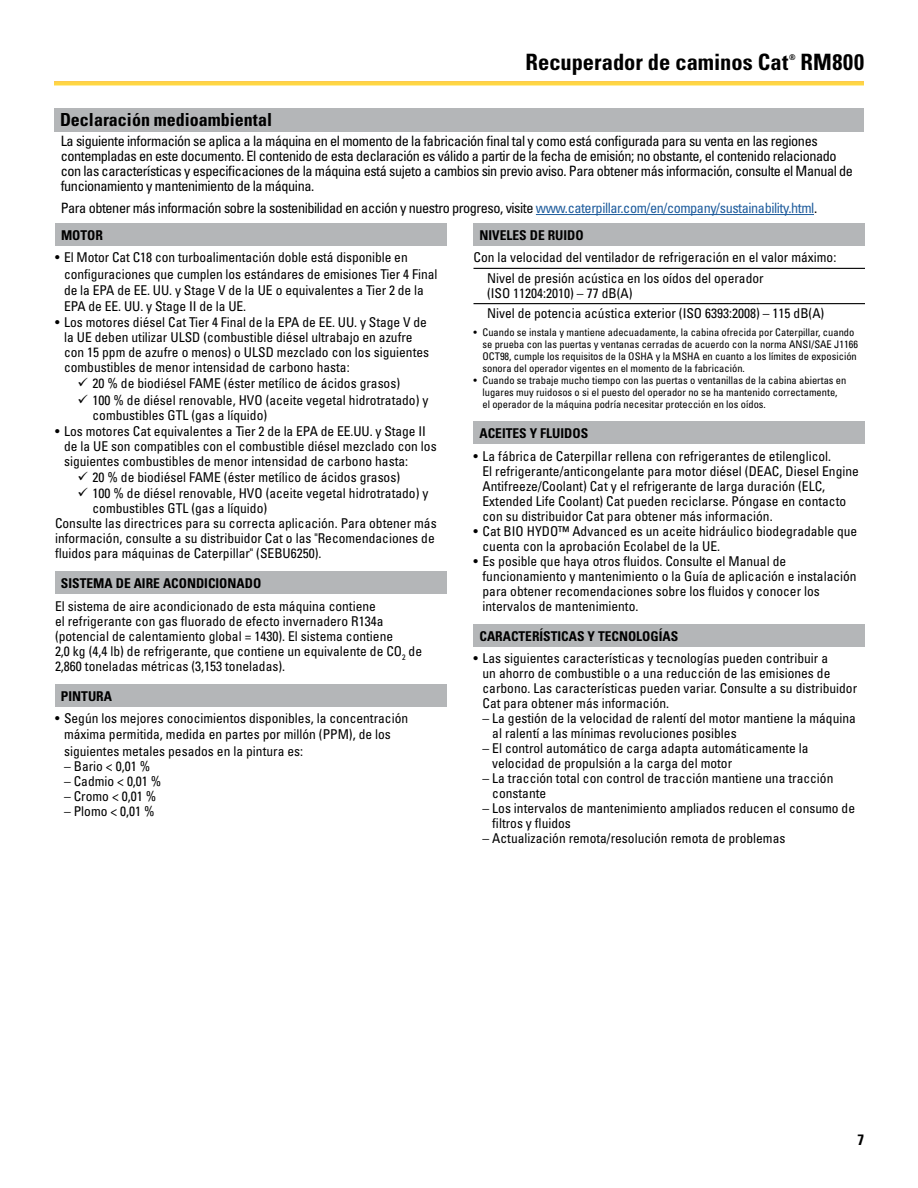
<style>
.page{position:relative;width:918px;height:1188px;background:#fff}
.page>*{position:absolute;margin:0;border:0;box-sizing:border-box;transform-origin:0 0}
.t1{font:700 condensed 22.5px "Univers LT Std";color:#000}
.t2{font:700 condensed 18px "Univers LT Std";color:#000}
.t3{font:700 condensed 15px "Univers LT Std";color:#000}
.t4{font:condensed 14.25px/15px "Univers LT Std";letter-spacing:-.03em;color:#000}
.t5{font:condensed 13.5px/15px "Univers LT Std";color:#000}
.t6{font:700 condensed 13.5px "Univers LT Std";color:#000}
.t7{font:condensed 10.5px/12px "Univers LT Std";color:#000}
.t8{font:700 condensed 7.8px "Univers LT Std";color:#000}
.s1{color:#215e9e}
</style>
<div class="page">
<div style="left:55px;top:223px;width:392px;height:23px;background:#b4b6b8"></div>
<div style="left:55px;top:572px;width:392px;height:22px;background:#b4b6b8"></div>
<div style="left:55px;top:684px;width:392px;height:23px;background:#b4b6b8"></div>
<div style="left:474px;top:223px;width:391px;height:23px;background:#b4b6b8"></div>
<hr style="left:474px;top:268px;width:391px;height:1px;background:#000">
<hr style="left:474px;top:303px;width:391px;height:1px;background:#000">
<div style="left:474px;top:422px;width:391px;height:22px;background:#b4b6b8"></div>
<div style="left:474px;top:624px;width:391px;height:23px;background:#b4b6b8"></div>
<div style="left:54px;top:108px;width:810px;height:24px;background:#b4b6b8"></div>
<hr style="left:536px;top:214px;width:278px;height:1px;background:#215e9e">
<h1 class="t1" style="left:526px;top:48px;width:264px">Recuperador de caminos Cat</h1>
<p class="t8" style="left:789px;top:52px;width:8px">®</p>
<h1 class="t1" style="left:801px;top:48px;width:65px">RM800</h1>
<h2 class="t2" style="left:60px;top:108px;width:214px">Declaración medioambiental</h2>
<p class="t4" style="left:61px;top:134px;width:794px">La siguiente información se aplica a la máquina en el momento de la fabricación final tal y como está configurada para su venta en las regiones contempladas en este documento. El contenido de esta declaración es válido a partir de la fecha de emisión; no obstante, el contenido relacionado con las características y especificaciones de la máquina está sujeto a cambios sin previo aviso. Para obtener más información, consulte el Manual de funcionamiento y mantenimiento de la máquina.</p>
<p class="t4" style="left:61px;top:200px;width:758px">Para obtener más información sobre la sostenibilidad en acción y nuestro progreso, visite <span class="s1">www.caterpillar.com/en/company/sustainability.html</span>.</p>
<p class="t6" style="left:61px;top:227px;width:43px">MOTOR</p>
<p class="t5" style="left:64px;top:249px;width:375px;line-height:16.2px;text-indent:-9px">• El Motor Cat C18 con turboalimentación doble está disponible en configuraciones que cumplen los estándares de emisiones Tier 4 Final de la EPA de EE. UU. y Stage V de la UE o equivalentes a Tier 2 de la EPA de EE. UU. y Stage II de la UE.</p>
<p class="t5" style="left:64px;top:315px;width:367px;text-indent:-9px">• Los motores diésel Cat Tier 4 Final de la EPA de EE. UU. y Stage V de la UE deben utilizar ULSD (combustible diésel ultrabajo en azufre con 15 ppm de azufre o menos) o ULSD mezclado con los siguientes combustibles de menor intensidad de carbono hasta:</p>
<p class="t5" style="left:78px;top:376px;width:324px">✓ 20 % de biodiésel FAME (éster metílico de ácidos grasos)</p>
<p class="t5" style="left:93px;top:392px;width:337px;text-indent:-15px">✓ 100 % de diésel renovable, HVO (aceite vegetal hidrotratado) y combustibles GTL (gas a líquido)</p>
<p class="t5" style="left:64px;top:423px;width:374px;text-indent:-9px">• Los motores Cat equivalentes a Tier 2 de la EPA de EE.UU. y Stage II de la UE son compatibles con el combustible diésel mezclado con los siguientes combustibles de menor intensidad de carbono hasta:</p>
<p class="t5" style="left:78px;top:469px;width:324px">✓ 20 % de biodiésel FAME (éster metílico de ácidos grasos)</p>
<p class="t5" style="left:78px;top:486px;width:352px">✓ 100 % de diésel renovable, HVO (aceite vegetal hidrotratado) y</p>
<p class="t5" style="left:93px;top:501px;width:176px">combustibles GTL (gas a líquido)</p>
<p class="t5" style="left:55px;top:516px;width:383px">Consulte las directrices para su correcta aplicación. Para obtener más</p>
<p class="t5" style="left:55px;top:531px;width:381px">información, consulte a su distribuidor Cat o las "Recomendaciones de</p>
<p class="t5" style="left:55px;top:546px;width:268px">fluidos para máquinas de Caterpillar" (SEBU6250).</p>
<p class="t6" style="left:61px;top:575px;width:202px">SISTEMA DE AIRE ACONDICIONADO</p>
<p class="t5" style="left:55px;top:598px;width:369px">El sistema de aire acondicionado de esta máquina contiene<br>el refrigerante con gas fluorado de efecto invernadero R134a (potencial de calentamiento global = 1430). El sistema contiene<br>2,0 kg (4,4 lb) de refrigerante, que contiene un equivalente de CO<sub>2</sub> de 2,860 toneladas métricas (3,153 toneladas).</p>
<p class="t6" style="left:61px;top:688px;width:53px">PINTURA</p>
<p class="t5" style="left:64px;top:710px;width:346px;line-height:16.2px;text-indent:-9px">• Según los mejores conocimientos disponibles, la concentración máxima permitida, medida en partes por millón (PPM), de los siguientes metales pesados en la pintura es:</p>
<p class="t5" style="left:64px;top:758px;width:88px">– Bario &lt; 0,01 %</p>
<p class="t5" style="left:64px;top:773px;width:99px">– Cadmio &lt; 0,01 %</p>
<p class="t5" style="left:64px;top:788px;width:94px">– Cromo &lt; 0,01 %</p>
<p class="t5" style="left:64px;top:803px;width:92px">– Plomo &lt; 0,01 %</p>
<p class="t6" style="left:480px;top:227px;width:106px">NIVELES DE RUIDO</p>
<p class="t5" style="left:487px;top:247px;width:351px;line-height:20.2px;text-indent:-14px">Con la velocidad del ventilador de refrigeración en el valor máximo:<br>Nivel de presión acústica en los oídos del operador</p>
<p class="t5" style="left:487px;top:283px;width:339px;line-height:20.2px">(ISO 11204:2010) – 77 dB(A)<br>Nivel de potencia acústica exterior (ISO 6393:2008) – 115 dB(A)</p>
<p class="t7" style="left:482px;top:326px;width:377px;text-indent:-9px">• Cuando se instala y mantiene adecuadamente, la cabina ofrecida por Caterpillar, cuando se prueba con las puertas y ventanas cerradas de acuerdo con la norma ANSI/SAE J1166<br>OCT98, cumple los requisitos de la OSHA y la MSHA en cuanto a los límites de exposición sonora del operador vigentes en el momento de la fabricación.</p>
<p class="t7" style="left:482px;top:374px;width:365px;text-indent:-9px">• Cuando se trabaje mucho tiempo con las puertas o ventanillas de la cabina abiertas en lugares muy ruidosos o si el puesto del operador no se ha mantenido correctamente, el operador de la máquina podría necesitar protección en los oídos.</p>
<p class="t6" style="left:479px;top:425px;width:110px">ACEITES Y FLUIDOS</p>
<p class="t5" style="left:483px;top:448px;width:378px;text-indent:-9px">• La fábrica de Caterpillar rellena con refrigerantes de etilenglicol.<br>El refrigerante/anticongelante para motor diésel (DEAC, Diesel Engine Antifreeze/Coolant) Cat y el refrigerante de larga duración (ELC, Extended Life Coolant) Cat pueden reciclarse. Póngase en contacto con su distribuidor Cat para obtener más información.</p>
<p class="t5" style="left:483px;top:523px;width:376px;text-indent:-9px">• Cat BIO HYDO™ Advanced es un aceite hidráulico biodegradable que cuenta con la aprobación Ecolabel de la UE.</p>
<p class="t5" style="left:483px;top:553px;width:376px;text-indent:-9px">• Es posible que haya otros fluidos. Consulte el Manual de funcionamiento y mantenimiento o la Guía de aplicación e instalación para obtener recomendaciones sobre los fluidos y conocer los intervalos de mantenimiento.</p>
<p class="t6" style="left:479px;top:628px;width:200px">CARACTERÍSTICAS Y TECNOLOGÍAS</p>
<p class="t5" style="left:483px;top:651px;width:376px;text-indent:-9px">• Las siguientes características y tecnologías pueden contribuir a<br>un ahorro de combustible o a una reducción de las emisiones de carbono. Las características pueden variar. Consulte a su distribuidor Cat para obtener más información.</p>
<p class="t5" style="left:492px;top:711px;width:365px;text-indent:-10px">– La gestión de la velocidad de ralentí del motor mantiene la máquina al ralentí a las mínimas revoluciones posibles</p>
<p class="t5" style="left:492px;top:741px;width:318px;text-indent:-10px">– El control automático de carga adapta automáticamente la velocidad de propulsión a la carga del motor</p>
<p class="t5" style="left:492px;top:771px;width:343px;text-indent:-10px">– La tracción total con control de tracción mantiene una tracción constante</p>
<p class="t5" style="left:492px;top:801px;width:364px;text-indent:-10px">– Los intervalos de mantenimiento ampliados reducen el consumo de filtros y fluidos</p>
<p class="t5" style="left:483px;top:831px;width:304px">– Actualización remota/resolución remota de problemas</p>
<p class="t3" style="left:857px;top:1130px;width:8px">7</p>
</div>
